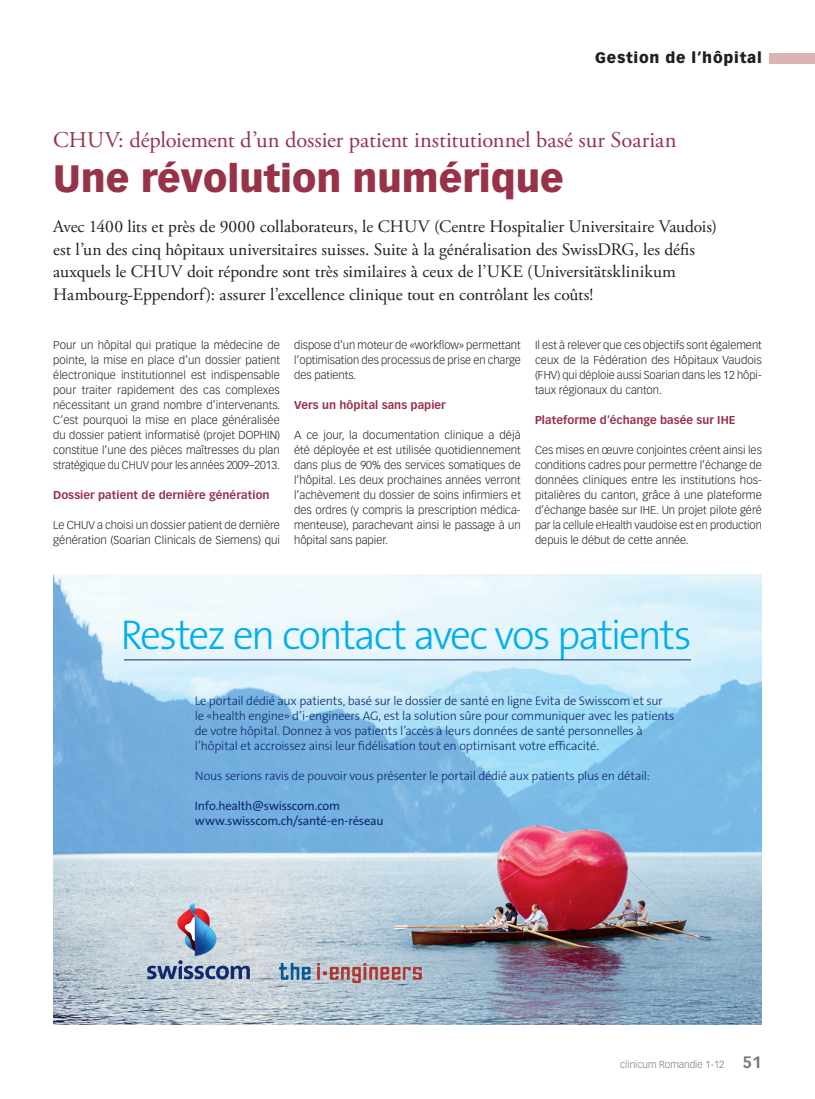
<style>
.page{position:relative;width:815px;height:1099px;background:#fff}
.page>*{position:absolute;margin:0;border:0;box-sizing:border-box;transform-origin:0 0}
.t1{font:300 41.75px "The Sans B W3";letter-spacing:-.05em;color:#00aeef}
.t2{font:900 37.5px "Vectora LT Std";color:#983249}
.t3{font:22.5px "Adobe Garamond Pro";letter-spacing:-.005em;color:#983249}
.t4{font:17.5px/22.5px "Adobe Garamond Pro";color:#231f20}
.t5{font:900 15px "Vectora LT Std";letter-spacing:.05em;color:#231f20}
.t6{font:300 12.5px/15px "The Sans B W3";letter-spacing:-.015em;color:#0e2971}
.t7{font:12.5px/15px "The Sans B W5 Plain";letter-spacing:-.015em;color:#0e2971}
.t8{font:300 11.25px/15px "Vectora LT Std";color:#231f20;text-align:justify}
.t9{font:700 11.25px "Vectora LT Std";letter-spacing:.005em;color:#983249}
.t10{font:300 10px "Vectora LH";color:#76787b}
.s1{font-weight:700;font-size:16.25px}
</style>
<div class="page">
<img style="left:53px;top:574px;width:709px;height:450px">
<svg style="left:147px;top:903px;width:103px;height:76px;background:#aeb5c6"></svg>
<hr style="left:124px;top:659px;width:567px;height:1px;background:#0e2971">
<img style="left:280px;top:963px;width:141px;height:19px">
<div style="left:770px;top:53px;width:45px;height:10px;background:#d9b4b3"></div>
<h3 class="t5" style="left:595px;top:49px;width:168px">Gestion de l‘hôpital</h3>
<h3 class="t3" style="left:53px;top:126px;width:625px">CHUV: déploiement d’un dossier patient institutionnel basé sur Soarian</h3>
<h2 class="t2" style="left:53px;top:155px;width:512px">Une révolution numérique</h2>
<p class="t4" style="left:53px;top:216px;width:665px">Avec 1400 lits et près de 9000 collaborateurs, le CHUV (Centre Hospitalier Universitaire Vaudois) est l’un des cinq hôpitaux universitaires suisses. Suite à la généralisation des SwissDRG, les défis auxquels le CHUV doit répondre sont très similaires à ceux de l’UKE (Universitätsklinikum Hambourg-Eppendorf): assurer l’excellence clinique tout en contrôlant les coûts!</p>
<p class="t8" style="left:53px;top:338px;width:228px">Pour un hôpital qui pratique la médecine de pointe, la mise en place d’un dossier patient électronique institutionnel est indispensable pour traiter rapidement des cas complexes nécessitant un grand nombre d’intervenants.<br>C’est pourquoi la mise en place généralisée du dossier patient informatisé (projet DOPHIN) constitue l’une des pièces maîtresses du plan stratégique du CHUV pour les années 2009–2013.</p>
<p class="t9" style="left:53px;top:488px;width:218px">Dossier patient de dernière génération</p>
<p class="t8" style="left:53px;top:518px;width:228px">Le CHUV a choisi un dossier patient de dernière génération (Soarian Clinicals de Siemens) qui</p>
<p class="t8" style="left:535px;top:338px;width:228px">Il est à relever que ces objectifs sont également ceux de la Fédération des Hôpitaux Vaudois (FHV) qui déploie aussi Soarian dans les 12 hôpi&shy;taux régionaux du canton.</p>
<p class="t9" style="left:535px;top:413px;width:202px">Plateforme d’échange basée sur IHE</p>
<p class="t8" style="left:535px;top:443px;width:228px">Ces mises en œuvre conjointes créent ainsi les conditions cadres pour permettre l’échange de données cliniques entre les institutions hos&shy;pitalières du canton, grâce à une plateforme d’échange basée sur IHE. Un projet pilote géré par la cellule eHealth vaudoise est en production depuis le début de cette année.</p>
<p class="t8" style="left:294px;top:338px;width:228px">dispose d’un moteur de «workflow» permettant l’optimisation des processus de prise en charge des patients.</p>
<p class="t9" style="left:294px;top:398px;width:153px">Vers un hôpital sans papier</p>
<p class="t8" style="left:294px;top:428px;width:228px">A ce jour, la documentation clinique a déjà été déployée et est utilisée quotidiennement dans plus de 90% des services somatiques de l’hôpital. Les deux prochaines années verront l’achèvement du dossier de soins infirmiers et des ordres (y compris la prescription médica&shy;menteuse), parachevant ainsi le passage à un hôpital sans papier.</p>
<h1 class="t1" style="left:120px;top:608px;width:573px">Restez en contact avec vos patients</h1>
<p class="t6" style="left:195px;top:693px;width:481px">Le portail dédié aux patients, basé sur le dossier de santé en ligne Evita de Swisscom et sur le «health engine» d’i-engineers AG, est la solution sûre pour communiquer avec les patients de votre hôpital. Donnez à vos patients l’accès à leurs données de santé personnelles à l’hôpital et accroissez ainsi leur fidélisation tout en optimisant votre efficacité.</p>
<p class="t6" style="left:195px;top:768px;width:457px">Nous serions ravis de pouvoir vous présenter le portail dédié aux patients plus en détail:</p>
<p class="t7" style="left:195px;top:798px;width:190px">Info.health@swisscom.com www.swisscom.ch/santé-en-réseau</p>
<p class="t10" style="left:620px;top:1058px;width:143px">clinicum Romandie 1-12 <span class="s1">51</span></p>
</div>
